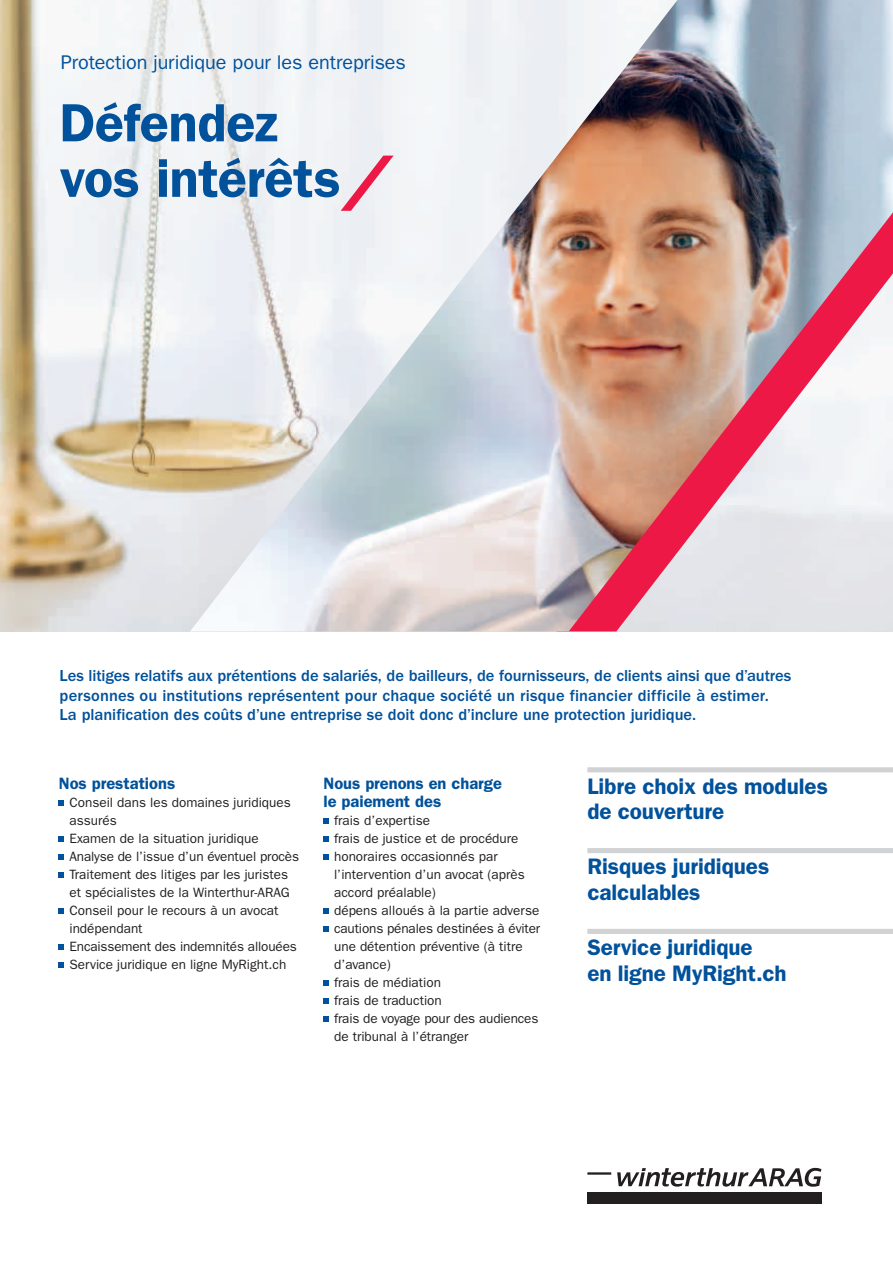
<style>
.page{position:relative;width:893px;height:1263px;background:#fff}
.page>*{position:absolute;margin:0;border:0;box-sizing:border-box;transform-origin:0 0}
.t1{font:600 54px/55.5px "ITC Franklin Gothic Std";letter-spacing:-.005em;color:#01519b}
.t2{font:600 22.5px/25.5px "ITC Franklin Gothic Std";letter-spacing:-.005em;color:#01519b}
.t3{font:19.8px "ITC Franklin Gothic Std";letter-spacing:-.005em;color:#01519b}
.t4{font:500 16.5px/19.5px "ITC Franklin Gothic Std";color:#01519b}
.t5{font:600 16.5px/18px "ITC Franklin Gothic Std";color:#01519b}
.t6{font:13.5px/18px "ITC Franklin Gothic Std";color:#231f20}
</style>
<div class="page">
<img style="left:0;top:0;width:190px;height:631px">
<img style="left:190px;top:0;width:703px;height:631px">
<svg style="left:341px;top:156px;width:53px;height:55px"></svg>
<svg style="left:59px;top:801px;width:5px;height:5px"></svg>
<svg style="left:59px;top:837px;width:5px;height:5px"></svg>
<svg style="left:59px;top:855px;width:5px;height:5px"></svg>
<svg style="left:59px;top:873px;width:5px;height:5px"></svg>
<svg style="left:59px;top:909px;width:5px;height:5px"></svg>
<svg style="left:59px;top:945px;width:5px;height:5px"></svg>
<svg style="left:59px;top:963px;width:5px;height:5px"></svg>
<svg style="left:323px;top:819px;width:6px;height:5px"></svg>
<svg style="left:323px;top:837px;width:6px;height:5px"></svg>
<svg style="left:323px;top:855px;width:6px;height:5px"></svg>
<svg style="left:323px;top:909px;width:6px;height:5px"></svg>
<svg style="left:323px;top:927px;width:6px;height:5px"></svg>
<svg style="left:323px;top:981px;width:6px;height:5px"></svg>
<svg style="left:323px;top:999px;width:6px;height:5px"></svg>
<svg style="left:323px;top:1017px;width:6px;height:5px"></svg>
<div style="left:587px;top:767px;width:306px;height:5px;background:#d1d2d4"></div>
<div style="left:587px;top:848px;width:306px;height:5px;background:#d1d2d4"></div>
<div style="left:587px;top:929px;width:306px;height:5px;background:#d1d2d4"></div>
<div style="left:587px;top:1192px;width:234px;height:11px;background:#231f20"></div>
<svg style="left:617px;top:1168px;width:204px;height:19px"></svg>
<hr style="left:587px;top:1172px;width:24px;height:3px;background:#231f20">
<h3 class="t3" style="left:61px;top:51px;width:347px">Protection juridique pour les entreprises</h3>
<h1 class="t1" style="left:60px;top:95px;width:283px">Défendez vos intérêts</h1>
<p class="t4" style="left:60px;top:666px;width:733px">Les litiges relatifs aux prétentions de salariés, de bailleurs, de fournisseurs, de clients ainsi que d’autres personnes ou institutions représentent pour chaque société un risque financier difficile à estimer.<br>La planification des coûts d’une entreprise se doit donc d’inclure une protection juridique.</p>
<p class="t5" style="left:59px;top:775px;width:118px">Nos prestations</p>
<p class="t6" style="left:69px;top:794px;width:231px">Conseil dans les domaines juridiques assurés<br>Examen de la situation juridique<br>Analyse de l’issue d’un éventuel procès<br>Traitement des litiges par les juristes et spécialistes de la Winterthur-ARAG<br>Conseil pour le recours à un avocat indépendant<br>Encaissement des indemnités allouées<br>Service juridique en ligne MyRight.ch</p>
<p class="t5" style="left:323px;top:775px;width:180px">Nous prenons en charge le paiement des</p>
<p class="t6" style="left:334px;top:812px;width:208px">frais d’expertise<br>frais de justice et de procédure honoraires occasionnés par l’intervention d’un avocat (après accord préalable)<br>dépens alloués à la partie adverse cautions pénales destinées à éviter une détention préventive (à titre d’avance)<br>frais de médiation<br>frais de traduction<br>frais de voyage pour des audiences de tribunal à l’étranger</p>
<h2 class="t2" style="left:587px;top:773px;width:242px">Libre choix des modules de couverture</h2>
<h2 class="t2" style="left:587px;top:854px;width:183px">Risques juridiques calculables</h2>
<h2 class="t2" style="left:587px;top:935px;width:201px">Service juridique<br>en ligne MyRight.ch</h2>
</div>
